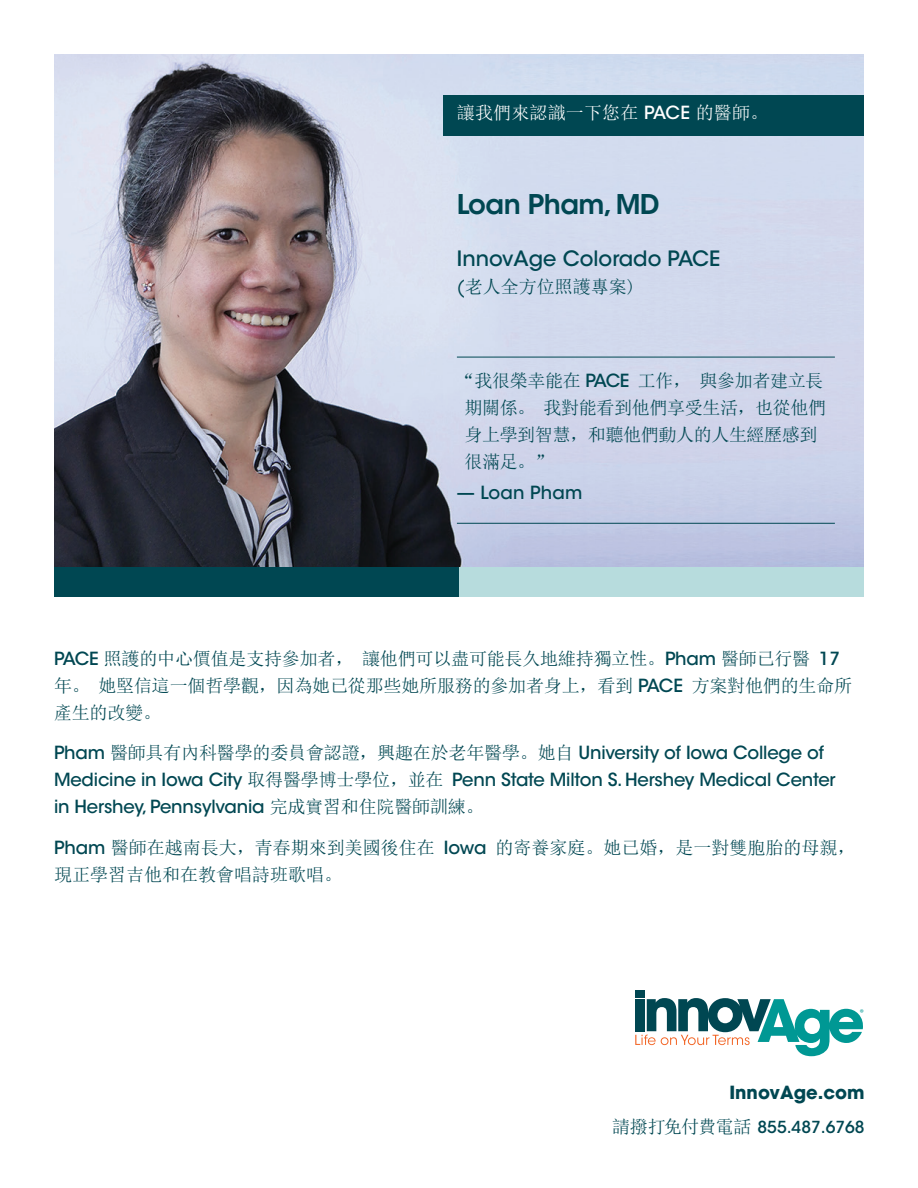
<style>
.page{position:relative;width:918px;height:1188px;background:#fff}
.page>*{position:absolute;margin:0;border:0;box-sizing:border-box;transform-origin:0 0}
.text__secondary{font:600 27px "ITC Avant Garde Std";letter-spacing:-.02em;color:#004752}
.text__secondary-2{font:500 21px "ITC Avant Garde Std";color:#004752}
.text__secondary-3{font:18px/27px "Sim Sun";letter-spacing:-.01em;color:#004752}
.t1{font:500 18px/27px "ITC Avant Garde Std";letter-spacing:-.01em;color:#004752}
.text__secondary-4{font:18px "Sim Sun";letter-spacing:.01em;color:#fff}
._02_Head{font:700 18px "Avant Garde";color:#004752}
.t2{font:500 18px "ITC Avant Garde Std";letter-spacing:.01em;color:#004752}
._02_Head-2{font:500 16.5px "ITC Avant Garde Std";color:#004752}
.t3{font:9.75px "Myriad Pro";color:#009894}
.s1{font-family:"ITC Avant Garde Std";font-weight:500}
.s2{font-family:"ITC Avant Garde Std"}
.s3{font-family:"Sim Sun";font-weight:400}
.s4{font-family:"Sim Sun";font-weight:400;font-size:18px}
</style>
<div class="page">
<img style="left:54px;top:54px;width:810px;height:514px">
<div style="left:444px;top:95px;width:420px;height:41px;background:#004752"></div>
<hr style="left:457px;top:357px;width:378px;height:1px;background:#004752">
<hr style="left:457px;top:523px;width:378px;height:1px;background:#004752">
<div style="left:635px;top:990px;width:10px;height:7px;background:#004752"></div>
<svg style="left:635px;top:998px;width:228px;height:58px"></svg>
<div style="left:54px;top:568px;width:405px;height:29px;background:#004752"></div>
<div style="left:459px;top:568px;width:405px;height:29px;background:#b7dcdd"></div>
<p class="text__secondary-4" style="left:457px;top:104px;width:313px">讓我們來認識一下您在 <span class="s1">PACE</span> 的醫師。</p>
<p class="text__secondary" style="left:457px;top:187px;width:204px">Loan Pham, MD</p>
<p class="text__secondary-2" style="left:457px;top:245px;width:265px">InnovAge Colorado PACE</p>
<p class="text__secondary-3" style="left:457px;top:273px;width:180px"><span class="s2">(</span>老人全方位照護專案)</p>
<p class="text__secondary-3" style="left:464px;top:367px;width:363px;text-indent:-8px">“我很榮幸能在 <span class="s1">PACE</span> 工作， 與參加者建立長期關係。 我對能看到他們享受生活，也從他們身上學到智慧，和聽他們動人的人生經歷感到很滿足。”</p>
<p class="t2" style="left:457px;top:481px;width:127px">— Loan Pham</p>
<p class="text__secondary-3" style="left:54px;top:645px;width:800px"><span class="s1">PACE</span> 照護的中心價值是支持參加者， 讓他們可以盡可能長久地維持獨立性。<span class="s1">Pham</span> 醫師已行醫 <span class="s1">17</span>年。 她堅信這一個哲學觀，因為她已從那些她所服務的參加者身上，看到 <span class="s1">PACE</span> 方案對他們的生命所產生的改變。</p>
<p class="t1" style="left:54px;top:739px;width:783px">Pham <span class="s3">醫師具有內科醫學的委員會認證，興趣在於老年醫學。她自</span> University of Iowa College of<br>Medicine in Iowa City <span class="s3">取得醫學博士學位，並在</span> Penn State Milton S. Hershey Medical Center in Hershey, Pennsylvania <span class="s3">完成實習和住院醫師訓練。</span></p>
<p class="text__secondary-3" style="left:54px;top:834px;width:803px"><span class="s1">Pham</span> 醫師在越南長大，青春期來到美國後住在 <span class="s1">Iowa</span> 的寄養家庭。她已婚，是一對雙胞胎的母親，現正學習吉他和在教會唱詩班歌唱。</p>
<p class="t3" style="left:860px;top:1007px;width:6px">®</p>
<p class="_02_Head" style="left:729px;top:1081px;width:137px">InnovAge.com</p>
<p class="_02_Head-2" style="left:612px;top:1116px;width:254px"><span class="s4">請撥打免付費電話</span> 855.487.6768</p>
</div>
